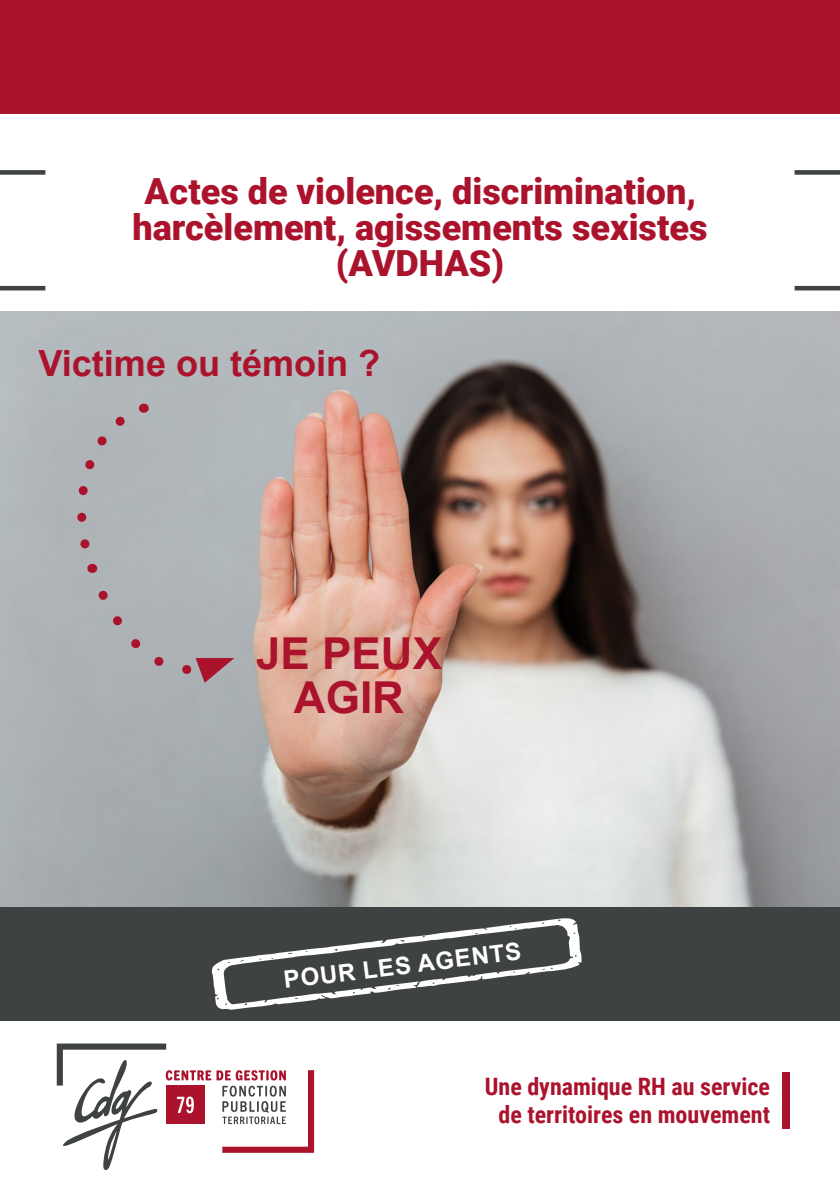
<style>
.page{position:relative;width:840px;height:1191px;background:#fff}
.page>*{position:absolute;margin:0;border:0;box-sizing:border-box;transform-origin:0 0}
.t1{font:700 44px "Arial";color:#ab132d}
.t2{font:900 36px "Roboto";color:#ab132d}
.t3{font:700 36px "Arial";color:#ab132d}
.t4{font:700 24px "Roboto Condensed";color:#ab132d}
.t5{font:700 24px "Arial";color:#fff}
</style>
<div class="page">
<img style="left:0;top:312px;width:839px;height:595px">
<svg style="left:57px;top:1043px;width:257px;height:128px"></svg>
<div style="left:781px;top:1071px;width:8px;height:57px;background:#ab132d"></div>
<div style="left:0;top:907px;width:839px;height:113px;background:#3f4242"></div>
<svg style="left:211px;top:918px;width:370px;height:91px"></svg>
<div style="left:0;top:0;width:839px;height:113px;background:#ab132d"></div>
<div style="left:73px;top:408px;width:60px;height:165px;background:#afb4b8"></div>
<div style="left:91px;top:583px;width:143px;height:100px;background:#adb2b6"></div>
<div style="left:0;top:170px;width:45px;height:5px;background:#3f4242"></div>
<hr style="left:0;top:286px;width:45px;height:4px;background:#3f4242">
<div style="left:794px;top:170px;width:45px;height:5px;background:#3f4242"></div>
<hr style="left:794px;top:286px;width:45px;height:4px;background:#3f4242">
<p class="t2" style="left:144px;top:166px;width:553px">Actes de violence, discrimination,</p>
<p class="t2" style="left:132px;top:202px;width:576px">harcèlement, agissements sexistes</p>
<p class="t2" style="left:335px;top:238px;width:170px">(AVDHAS)</p>
<p class="t3" style="left:38px;top:338px;width:343px">Victime ou témoin ?</p>
<p class="t1" style="left:256px;top:622px;width:187px">JE PEUX</p>
<p class="t1" style="left:294px;top:666px;width:111px">AGIR</p>
<p class="t5" style="left:282px;top:963px;width:240px;rotate:-7deg">POUR LES AGENTS</p>
<p class="t4" style="left:484px;top:1069px;width:286px">Une dynamique RH au service</p>
<p class="t4" style="left:498px;top:1098px;width:273px">de territoires en mouvement</p>
</div>
